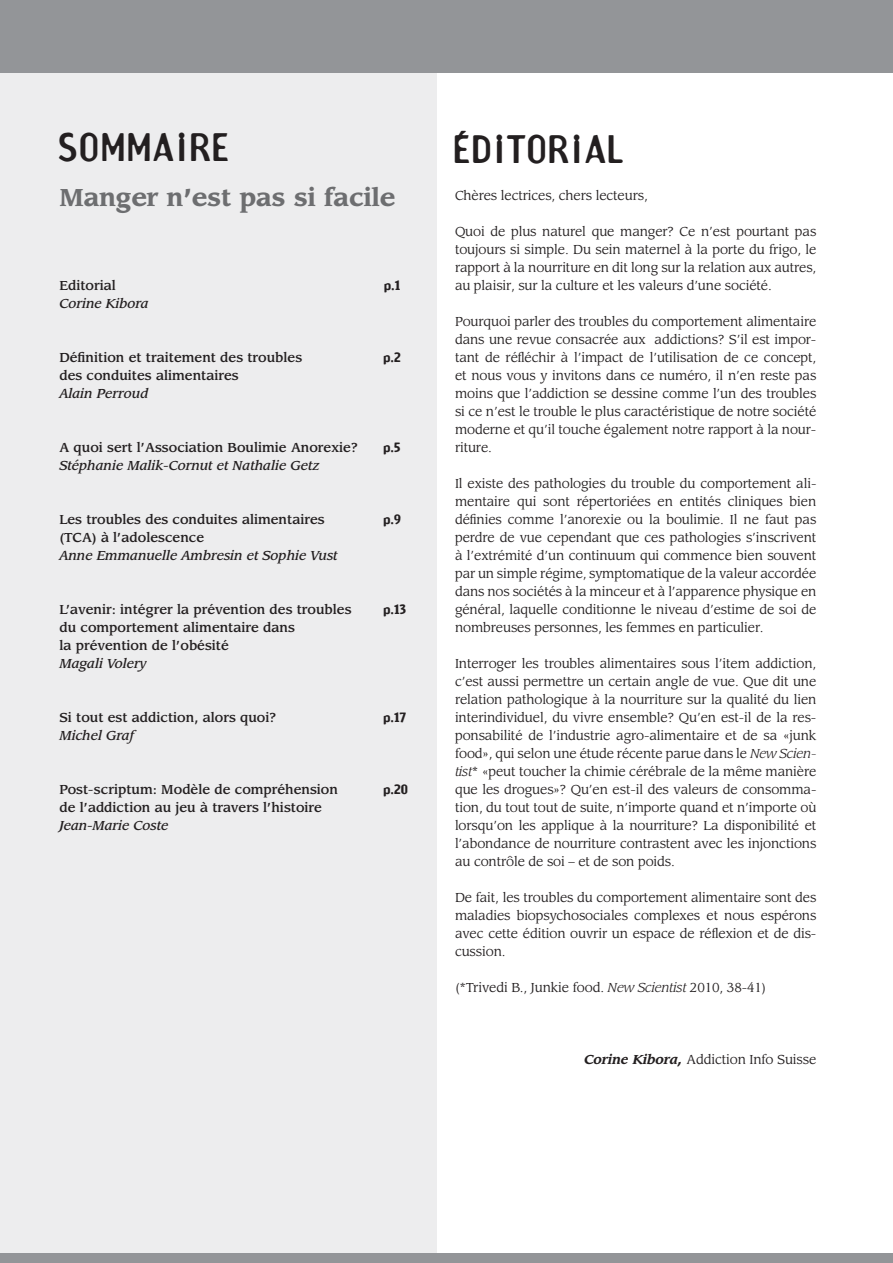
<style>
.page{position:relative;width:893px;height:1263px;background:#fff}
.page>*{position:absolute;margin:0;border:0;box-sizing:border-box;transform-origin:0 0}
.t1{font:37.5px "Amoebia Sans";letter-spacing:.02em;color:#231f20}
.t2{font:700 24px "Leawood";color:#6d6e70}
.t3{font:12.75px/18px "Leawood";letter-spacing:-.01em;color:#231f20;text-align:justify}
.t4{font:500 12.75px/18px "Leawood";color:#231f20}
.t5{font:italic 500 12.75px "Leawood";color:#231f20}
.t6{font:700 12.75px "Amoebia";color:#231f20}
.s1{font-style:italic}
.s2{font-weight:700;font-style:italic}
</style>
<div class="page">
<div style="left:0;top:1px;width:437px;height:1262px;background:#ededee"></div>
<div style="left:0;top:0;width:893px;height:72px;background:#939598"></div>
<div style="left:0;top:1253px;width:893px;height:10px;background:#939598"></div>
<h1 class="t1" style="left:57px;top:126px;width:173px">SOMMAIRE</h1>
<h2 class="t2" style="left:59px;top:186px;width:337px">Manger n’est pas si facile</h2>
<p class="t4" style="left:59px;top:277px;width:58px">Editorial</p>
<p class="t6" style="left:384px;top:279px;width:18px">p.1</p>
<p class="t5" style="left:59px;top:297px;width:91px">Corine Kibora</p>
<p class="t4" style="left:59px;top:349px;width:244px">Définition et traitement des troubles</p>
<p class="t6" style="left:383px;top:351px;width:19px">p.2</p>
<p class="t4" style="left:59px;top:367px;width:181px">des conduites alimentaires</p>
<p class="t5" style="left:59px;top:387px;width:91px">Alain Perroud</p>
<p class="t4" style="left:59px;top:439px;width:300px">A quoi sert l’Association Boulimie Anorexie?</p>
<p class="t6" style="left:383px;top:441px;width:18px">p.5</p>
<p class="t5" style="left:59px;top:459px;width:261px">Stéphanie Malik-Cornut et Nathalie Getz</p>
<p class="t4" style="left:59px;top:511px;width:267px">Les troubles des conduites alimentaires</p>
<p class="t6" style="left:383px;top:513px;width:19px">p.9</p>
<p class="t4" style="left:59px;top:529px;width:146px">(TCA) à l’adolescence</p>
<p class="t5" style="left:59px;top:549px;width:280px">Anne Emmanuelle Ambresin et Sophie Vust</p>
<p class="t4" style="left:59px;top:601px;width:294px">L’avenir: intégrer la prévention des troubles</p>
<p class="t6" style="left:383px;top:603px;width:24px">p.13</p>
<p class="t4" style="left:59px;top:619px;width:237px">du comportement alimentaire dans la prévention de l’obésité</p>
<p class="t5" style="left:59px;top:657px;width:89px">Magali Volery</p>
<p class="t4" style="left:59px;top:709px;width:218px">Si tout est addiction, alors quoi?</p>
<p class="t6" style="left:383px;top:711px;width:24px">p.17</p>
<p class="t5" style="left:59px;top:729px;width:76px">Michel Graf</p>
<p class="t4" style="left:59px;top:781px;width:280px">Post-scriptum: Modèle de compréhension</p>
<p class="t6" style="left:383px;top:783px;width:26px">p.20</p>
<p class="t4" style="left:59px;top:799px;width:264px">de l’addiction au jeu à travers l’histoire</p>
<p class="t5" style="left:59px;top:819px;width:111px">Jean-Marie Coste</p>
<h1 class="t1" style="left:453px;top:128px;width:171px">ÉDITORIAL</h1>
<p class="t3" style="left:455px;top:187px;width:194px">Chères lectrices, chers lecteurs,</p>
<p class="t3" style="left:455px;top:223px;width:363px">Quoi de plus naturel que manger? Ce n’est pourtant pas toujours si simple. Du sein maternel à la porte du frigo, le rapport à la nourriture en dit long sur la relation aux autres, au plaisir, sur la culture et les valeurs d’une société.</p>
<p class="t3" style="left:455px;top:313px;width:363px">Pourquoi parler des troubles du comportement alimentaire dans une revue consacrée aux addictions? S’il est impor&shy;tant de réfléchir à l’impact de l’utilisation de ce concept, et nous vous y invitons dans ce numéro, il n’en reste pas moins que l’addiction se dessine comme l’un des troubles si ce n’est le trouble le plus caractéristique de notre société moderne et qu’il touche également notre rapport à la nour&shy;riture.</p>
<p class="t3" style="left:455px;top:475px;width:363px">Il existe des pathologies du trouble du comportement ali&shy;mentaire qui sont répertoriées en entités cliniques bien définies comme l’anorexie ou la boulimie. Il ne faut pas perdre de vue cependant que ces pathologies s’inscrivent à l’extrémité d’un continuum qui commence bien souvent par un simple régime, symptomatique de la valeur accordée dans nos sociétés à la minceur et à l’apparence physique en général, laquelle conditionne le niveau d’estime de soi de nombreuses personnes, les femmes en particulier.</p>
<p class="t3" style="left:455px;top:655px;width:363px">Interroger les troubles alimentaires sous l’item addiction, c’est aussi permettre un certain angle de vue. Que dit une relation pathologique à la nourriture sur la qualité du lien interindividuel, du vivre ensemble? Qu’en est-il de la res&shy;ponsabilité de l’industrie agro-alimentaire et de sa «junk food», qui selon une étude récente parue dans le <span class="s1">New Scien&shy;tist</span>* «peut toucher la chimie cérébrale de la même manière que les drogues»? Qu’en est-il des valeurs de consomma&shy;tion, du tout tout de suite, n’importe quand et n’importe où lorsqu’on les applique à la nourriture? La disponibilité et l’abondance de nourriture contrastent avec les injonctions au contrôle de soi – et de son poids.</p>
<p class="t3" style="left:455px;top:889px;width:363px">De fait, les troubles du comportement alimentaire sont des maladies biopsychosociales complexes et nous espérons avec cette édition ouvrir un espace de réflexion et de dis&shy;cussion.</p>
<p class="t3" style="left:455px;top:979px;width:313px">(*Trivedi B., Junkie food. <span class="s1">New Scientist</span> 2010, 38-41)</p>
<p class="t3" style="left:584px;top:1051px;width:234px"><span class="s2">Corine Kibora,</span> Addiction Info Suisse</p>
</div>
